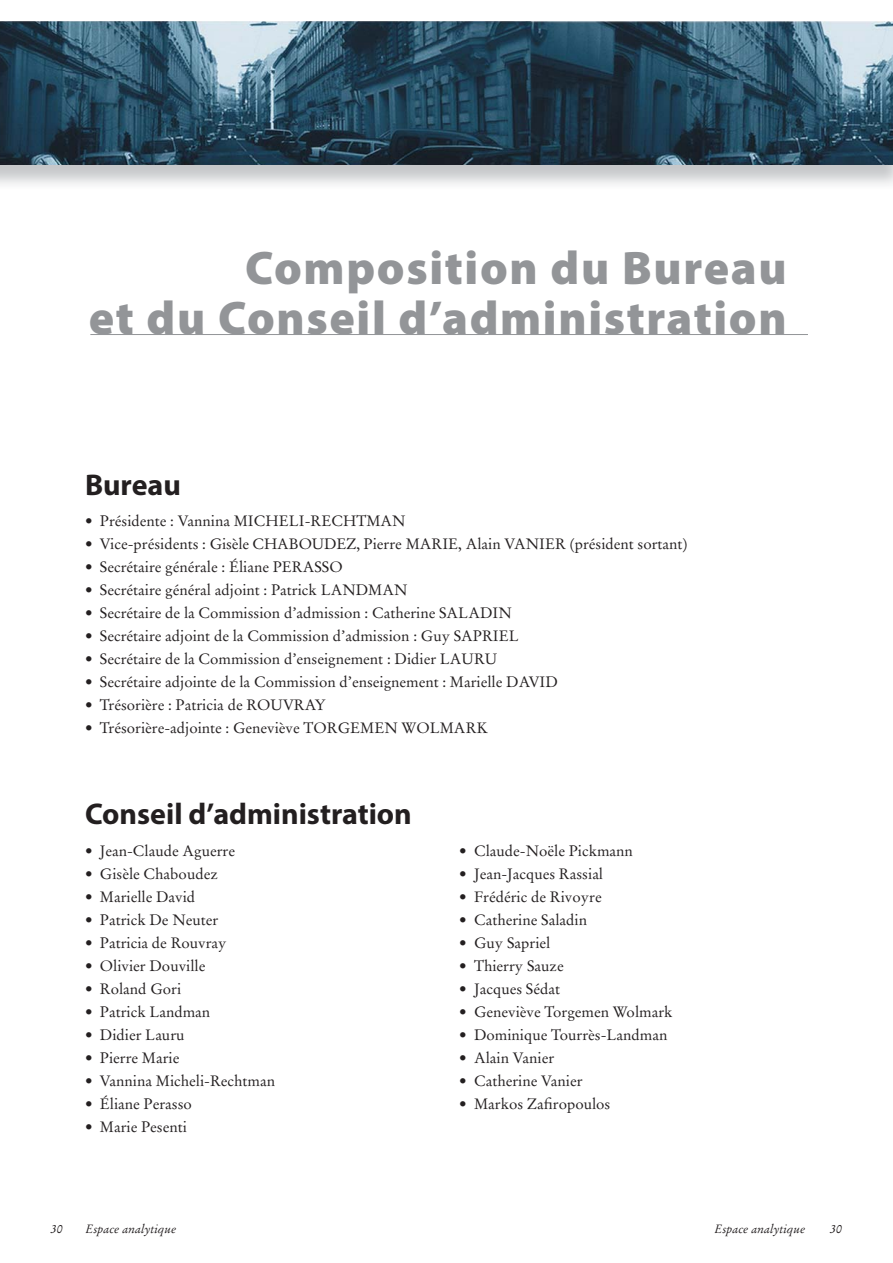
<style>
.page{position:relative;width:893px;height:1263px;background:#fff}
.page>*{position:absolute;margin:0;border:0;box-sizing:border-box;transform-origin:0 0}
.t1{font:900 47.25px/50.2px "Myriad Pro";letter-spacing:.035em;color:#939598;text-align:right}
.t2{font:700 30px "Myriad Pro";color:#231f20}
.t3{font:15px "Stempel Garamond";color:#231f20}
.t4{font:italic 12px "Stempel Garamond";color:#231f20}
</style>
<div class="page">
<img style="left:0;top:21px;width:893px;height:144px">
<hr style="left:90px;top:334px;width:718px;height:1px;background:#939598">
<h1 class="t1" style="left:89px;top:247px;width:699px">Composition du Bureau<br>et du Conseil d’administration</h1>
<h2 class="t2" style="left:85px;top:473px;width:97px">Bureau</h2>
<p class="t3" style="left:85px;top:514px;width:322px">• Présidente : Vannina MICHELI-RECHTMAN</p>
<p class="t3" style="left:85px;top:537px;width:604px">• Vice-présidents : Gisèle CHABOUDEZ, Pierre MARIE, Alain VANIER (président sortant)</p>
<p class="t3" style="left:85px;top:560px;width:259px">• Secrétaire générale : Éliane PERASSO</p>
<p class="t3" style="left:85px;top:583px;width:324px">• Secrétaire général adjoint : Patrick LANDMAN</p>
<p class="t3" style="left:85px;top:606px;width:428px">• Secrétaire de la Commission d’admission : Catherine SALADIN</p>
<p class="t3" style="left:85px;top:629px;width:435px">• Secrétaire adjoint de la Commission d’admission : Guy SAPRIEL</p>
<p class="t3" style="left:85px;top:652px;width:414px">• Secrétaire de la Commission d’enseignement : Didier LAURU</p>
<p class="t3" style="left:85px;top:675px;width:474px">• Secrétaire adjointe de la Commission d’enseignement : Marielle DAVID</p>
<p class="t3" style="left:85px;top:698px;width:242px">• Trésorière : Patricia de ROUVRAY</p>
<p class="t3" style="left:85px;top:721px;width:405px">• Trésorière-adjointe : Geneviève TORGEMEN WOLMARK</p>
<h2 class="t2" style="left:85px;top:803px;width:328px">Conseil d’administration</h2>
<p class="t3" style="left:85px;top:844px;width:152px">• Jean-Claude Aguerre</p>
<p class="t3" style="left:85px;top:867px;width:134px">• Gisèle Chaboudez</p>
<p class="t3" style="left:85px;top:890px;width:112px">• Marielle David</p>
<p class="t3" style="left:85px;top:913px;width:135px">• Patrick De Neuter</p>
<p class="t3" style="left:85px;top:936px;width:143px">• Patricia de Rouvray</p>
<p class="t3" style="left:85px;top:959px;width:122px">• Olivier Douville</p>
<p class="t3" style="left:85px;top:982px;width:98px">• Roland Gori</p>
<p class="t3" style="left:85px;top:1005px;width:127px">• Patrick Landman</p>
<p class="t3" style="left:85px;top:1028px;width:101px">• Didier Lauru</p>
<p class="t3" style="left:85px;top:1051px;width:96px">• Pierre Marie</p>
<p class="t3" style="left:85px;top:1074px;width:192px">• Vannina Micheli-Rechtman</p>
<p class="t3" style="left:85px;top:1097px;width:108px">• Éliane Perasso</p>
<p class="t3" style="left:85px;top:1120px;width:103px">• Marie Pesenti</p>
<p class="t3" style="left:459px;top:844px;width:175px">• Claude-Noële Pickmann</p>
<p class="t3" style="left:459px;top:867px;width:145px">• Jean-Jacques Rassial</p>
<p class="t3" style="left:459px;top:890px;width:144px">• Frédéric de Rivoyre</p>
<p class="t3" style="left:459px;top:913px;width:129px">• Catherine Saladin</p>
<p class="t3" style="left:459px;top:936px;width:93px">• Guy Sapriel</p>
<p class="t3" style="left:459px;top:959px;width:106px">• Thierry Sauze</p>
<p class="t3" style="left:459px;top:982px;width:102px">• Jacques Sédat</p>
<p class="t3" style="left:459px;top:1005px;width:215px">• Geneviève Torgemen Wolmark</p>
<p class="t3" style="left:459px;top:1028px;width:210px">• Dominique Tourrès-Landman</p>
<p class="t3" style="left:459px;top:1051px;width:97px">• Alain Vanier</p>
<p class="t3" style="left:459px;top:1074px;width:125px">• Catherine Vanier</p>
<p class="t3" style="left:459px;top:1097px;width:153px">• Markos Zafiropoulos</p>
<p class="t4" style="left:51px;top:1224px;width:13px">30</p>
<p class="t4" style="left:85px;top:1224px;width:93px">Espace analytique</p>
<p class="t4" style="left:714px;top:1224px;width:93px">Espace analytique</p>
<p class="t4" style="left:830px;top:1224px;width:13px">30</p>
</div>
